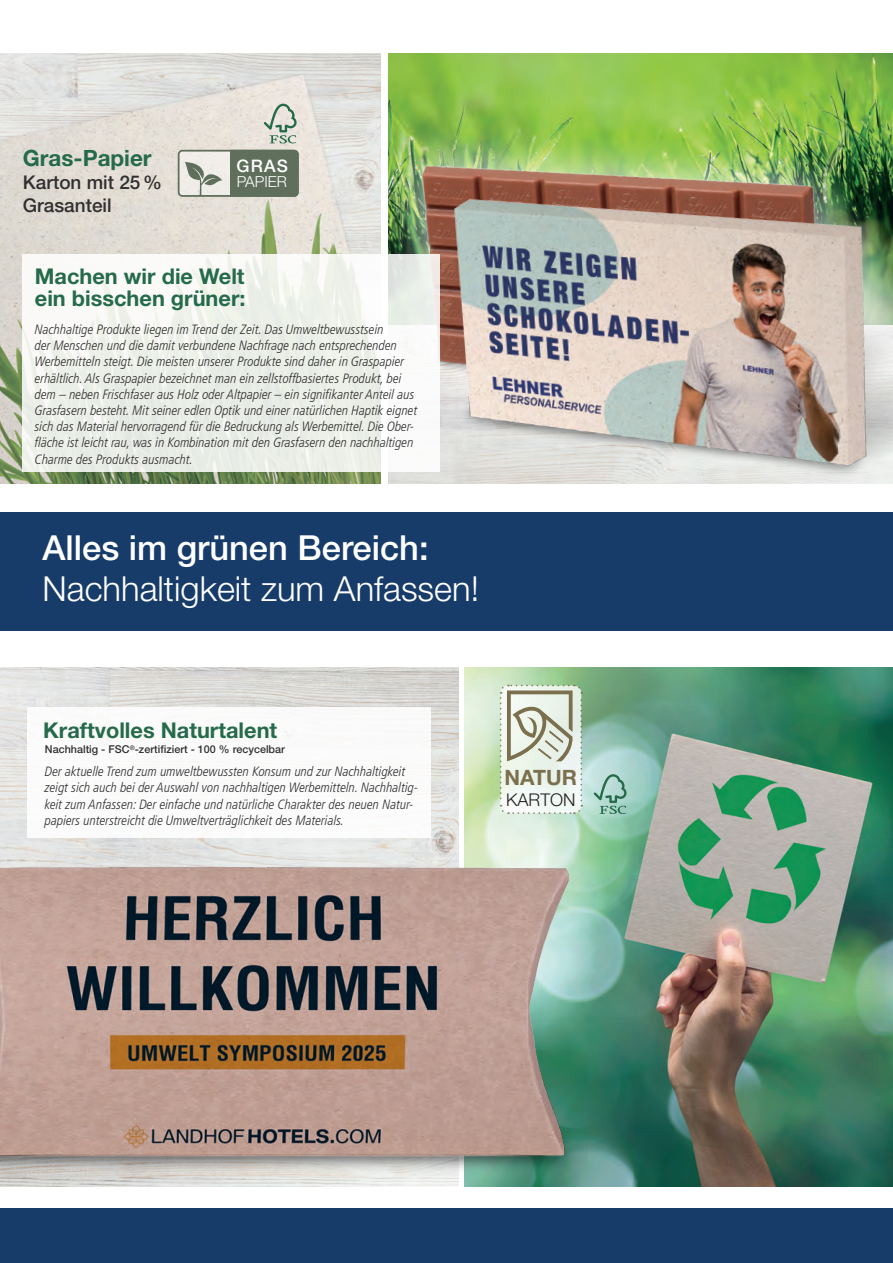
<style>
.page{position:relative;width:893px;height:1263px;background:#fff}
.page>*{position:absolute;margin:0;border:0;box-sizing:border-box;transform-origin:0 0}
.t1{font:300 34.5px "Helvetica Neue LT Pro";color:#fff}
.t2{font:500 34.5px "Helvetica Neue LT Pro";color:#fff}
.t3{font:700 22.5px "Helvetica Neue LT Pro";color:#256a4a}
.t4{font:700 21.75px/22.5px "Helvetica Neue LT Pro";color:#256a4a}
.t5{font:700 21.15px "Helvetica Neue LT Pro";color:#7b6f4e}
.t6{font:500 18.9px/22.8px "Helvetica Neue LT Pro";color:#312f30}
.t7{font:300 17.55px "Helvetica Neue LT Pro";color:#231f20}
.t8{font:500 17.25px "Helvetica Neue LT Pro";color:#fff}
.t9{font:300 15.15px "Helvetica Neue LT Pro";color:#fff}
.t10{font:italic 300 condensed 13.5px/16.2px "Frutiger LT Pro";color:#312f30}
.t11{font:500 10.8px "Helvetica Neue LT Pro";color:#312f30}
</style>
<div class="page">
<div style="left:0;top:512px;width:893px;height:119px;background:#173c6a"></div>
<div style="left:0;top:1209px;width:893px;height:54px;background:#173c6a"></div>
<img style="left:0;top:54px;width:380px;height:429px">
<img style="left:388px;top:54px;width:505px;height:22px">
<svg style="left:360px;top:76px;width:533px;height:408px;background:#9cc865"></svg>
<img style="left:371px;top:96px;width:522px;height:388px">
<img style="left:409px;top:133px;width:484px;height:351px">
<svg style="left:23px;top:254px;width:417px;height:218px;fill:#edf0e8"></svg>
<img style="left:0;top:668px;width:458px;height:156px">
<img style="left:465px;top:668px;width:428px;height:518px">
<div style="left:27px;top:707px;width:404px;height:131px;background:#fff"></div>
<svg style="left:594px;top:774px;width:33px;height:40px"></svg>
<svg style="left:499px;top:684px;width:84px;height:131px"></svg>
<svg style="left:264px;top:104px;width:33px;height:39px"></svg>
<svg style="left:178px;top:150px;width:121px;height:47px;background:#8e9889"></svg>
<img style="left:0;top:824px;width:588px;height:363px">
<h2 class="t3" style="left:23px;top:144px;width:130px">Gras-Papier</h2>
<h3 class="t6" style="left:23px;top:171px;width:141px">Karton mit 25 %<br>Grasanteil</h3>
<p class="t8" style="left:236px;top:156px;width:53px">GRAS</p>
<p class="t9" style="left:237px;top:173px;width:52px">PAPIER</p>
<h3 class="t4" style="left:35px;top:264px;width:212px">Machen wir die Welt ein bisschen grüner:</h3>
<p class="t10" style="left:35px;top:321px;width:384px">Nachhaltige Produkte liegen im Trend der Zeit. Das Umweltbewusstsein<br>der Menschen und die damit verbundene Nachfrage nach entsprechenden Werbemitteln steigt. Die meisten unserer Produkte sind daher in Graspapier erhältlich. Als Graspapier bezeichnet man ein zellstoffbasiertes Produkt, bei dem – neben Frischfaser aus Holz oder Altpapier – ein signifikanter Anteil aus Grasfasern besteht. Mit seiner edlen Optik und einer natürlichen Haptik eignet sich das Material hervorragend für die Bedruckung als Werbemittel. Die Ober&shy;fläche ist leicht rau, was in Kombination mit den Grasfasern den nachhaltigen Charme des Produkts ausmacht.</p>
<h1 class="t2" style="left:43px;top:527px;width:388px">Alles im grünen Bereich:</h1>
<h1 class="t1" style="left:43px;top:568px;width:438px">Nachhaltigkeit zum Anfassen!</h1>
<h3 class="t4" style="left:43px;top:718px;width:235px">Kraftvolles Naturtalent</h3>
<p class="t11" style="left:45px;top:743px;width:242px">Nachhaltig - FSC<sup>®</sup>-zertifiziert - 100 % recycelbar</p>
<p class="t10" style="left:45px;top:763px;width:375px">Der aktuelle Trend zum umweltbewussten Konsum und zur Nachhaltigkeit zeigt sich auch bei der Auswahl von nachhaltigen Werbemitteln. Nachhaltig&shy;keit zum Anfassen: Der einfache und natürliche Charakter des neuen Natur&shy;papiers unterstreicht die Umweltverträglichkeit des Materials.</p>
<h3 class="t5" style="left:505px;top:764px;width:74px">NATUR</h3>
<p class="t7" style="left:506px;top:789px;width:71px">KARTON</p>
</div>
